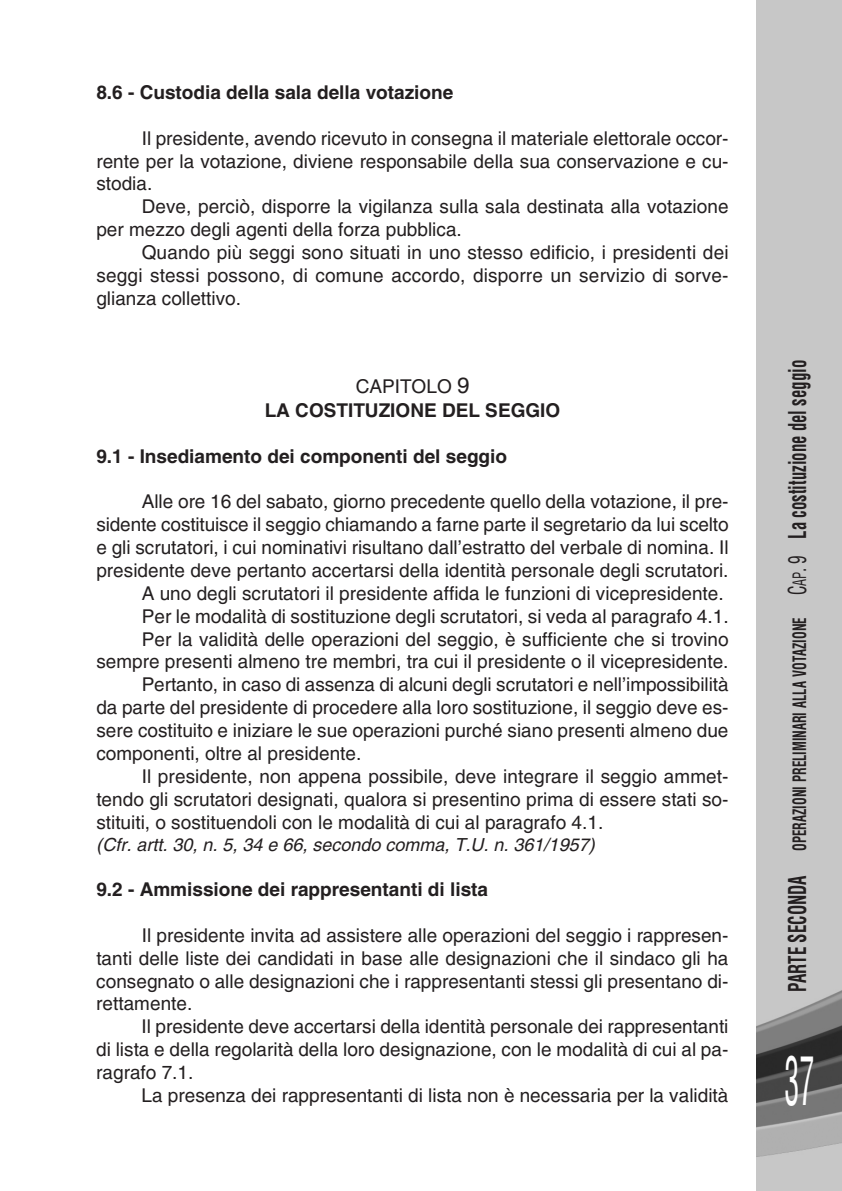
<style>
.page{position:relative;width:842px;height:1191px;background:#fff}
.page>*{position:absolute;margin:0;border:0;box-sizing:border-box;transform-origin:0 0}
.t1{font:condensed 66px "Helvetica";color:#fff;scale:.45 1}
.t2{font:700 condensed 24px "Helvetica";color:#231f20;scale:.7 1}
.t3{font:19px/22.8px "Helvetica";color:#231f20;text-align:justify}
.t4{font:700 19px "Helvetica";color:#231f20}
.t5{font:italic 18px "Helvetica";color:#231f20}
.s1{font-size:22px}
.s2{font-size:18px}
.s3{font-weight:400}
.s4{font-weight:400;font-size:18px}
</style>
<div class="page">
<img style="left:757px;top:0;width:85px;height:1191px">
<p class="t4" style="left:96px;top:81px;width:358px">8.6 - Custodia della sala della votazione</p>
<p class="t3" style="left:96px;top:127px;width:634px;text-indent:45px">Il presidente, avendo ricevuto in consegna il materiale elettorale occor&shy;rente per la votazione, diviene responsabile della sua conservazione e cu&shy;stodia.</p>
<p class="t3" style="left:96px;top:195px;width:634px;text-indent:45px">Deve, perciò, disporre la vigilanza sulla sala destinata alla votazione per mezzo degli agenti della forza pubblica.</p>
<p class="t3" style="left:96px;top:241px;width:634px;text-indent:45px">Quando più seggi sono situati in uno stesso edificio, i presidenti dei seggi stessi possono, di comune accordo, disporre un servizio di sorve&shy;glianza collettivo.</p>
<p class="t3" style="left:356px;top:374px;width:115px">CAPITOLO <span class="s1">9</span></p>
<p class="t4" style="left:265px;top:399px;width:297px">LA COSTITUZIONE DEL SEGGIO</p>
<p class="t4" style="left:96px;top:445px;width:412px">9.1 - Insediamento dei componenti del seggio</p>
<p class="t3" style="left:96px;top:490px;width:634px;text-indent:45px">Alle ore 16 del sabato, giorno precedente quello della votazione, il pre&shy;sidente costituisce il seggio chiamando a farne parte il segretario da lui scelto e gli scrutatori, i cui nominativi risultano dall’estratto del verbale di nomina. Il presidente deve pertanto accertarsi della identità personale degli scrutatori.</p>
<p class="t3" style="left:142px;top:582px;width:583px">A uno degli scrutatori il presidente affida le funzioni di vicepresidente.</p>
<p class="t3" style="left:142px;top:605px;width:588px">Per le modalità di sostituzione degli scrutatori, si veda al paragrafo 4.1.</p>
<p class="t3" style="left:96px;top:627px;width:634px;text-align:right">Per la validità delle operazioni del seggio, è sufficiente che si trovino sempre presenti almeno tre membri, tra cui il presidente o il vicepresidente.</p>
<p class="t3" style="left:96px;top:673px;width:634px;text-indent:45px">Pertanto, in caso di assenza di alcuni degli scrutatori e nell’impossibilità da parte del presidente di procedere alla loro sostituzione, il seggio deve es&shy;sere costituito e iniziare le sue operazioni purché siano presenti almeno due componenti, oltre al presidente.</p>
<p class="t3" style="left:96px;top:765px;width:634px;text-indent:45px">Il presidente, non appena possibile, deve integrare il seggio ammet&shy;tendo gli scrutatori designati, qualora si presentino prima di essere stati so&shy;stituiti, o sostituendoli con le modalità di cui al paragrafo 4.1.</p>
<p class="t5" style="left:96px;top:834px;width:500px">(Cfr. artt. 30, n. 5, 34 e 66, secondo comma, T.U. n. 361/1957)</p>
<p class="t4" style="left:96px;top:878px;width:393px">9.2 - Ammissione dei rappresentanti di lista</p>
<p class="t3" style="left:96px;top:923px;width:634px;text-indent:45px">Il presidente invita ad assistere alle operazioni del seggio i rappresen&shy;tanti delle liste dei candidati in base alle designazioni che il sindaco gli ha consegnato o alle designazioni che i rappresentanti stessi gli presentano di&shy;rettamente.</p>
<p class="t3" style="left:96px;top:1015px;width:634px;text-indent:45px">Il presidente deve accertarsi della identità personale dei rappresentanti di lista e della regolarità della loro designazione, con le modalità di cui al pa&shy;ragrafo 7.1.</p>
<p class="t3" style="left:142px;top:1084px;width:588px">La presenza dei rappresentanti di lista non è necessaria per la validità</p>
<p class="t2" style="left:784px;top:992px;width:905px;rotate:-90deg">PARTE SECONDA <span class="s2">OPERAZIONI PRELIMINARI ALLA VOTAZIONE</span> <span class="s3">C</span><span class="s4">AP</span><span class="s3">. 9</span> La costituzione del seggio</p>
<p class="t1" style="left:785px;top:1043px;width:68px">37</p>
</div>
